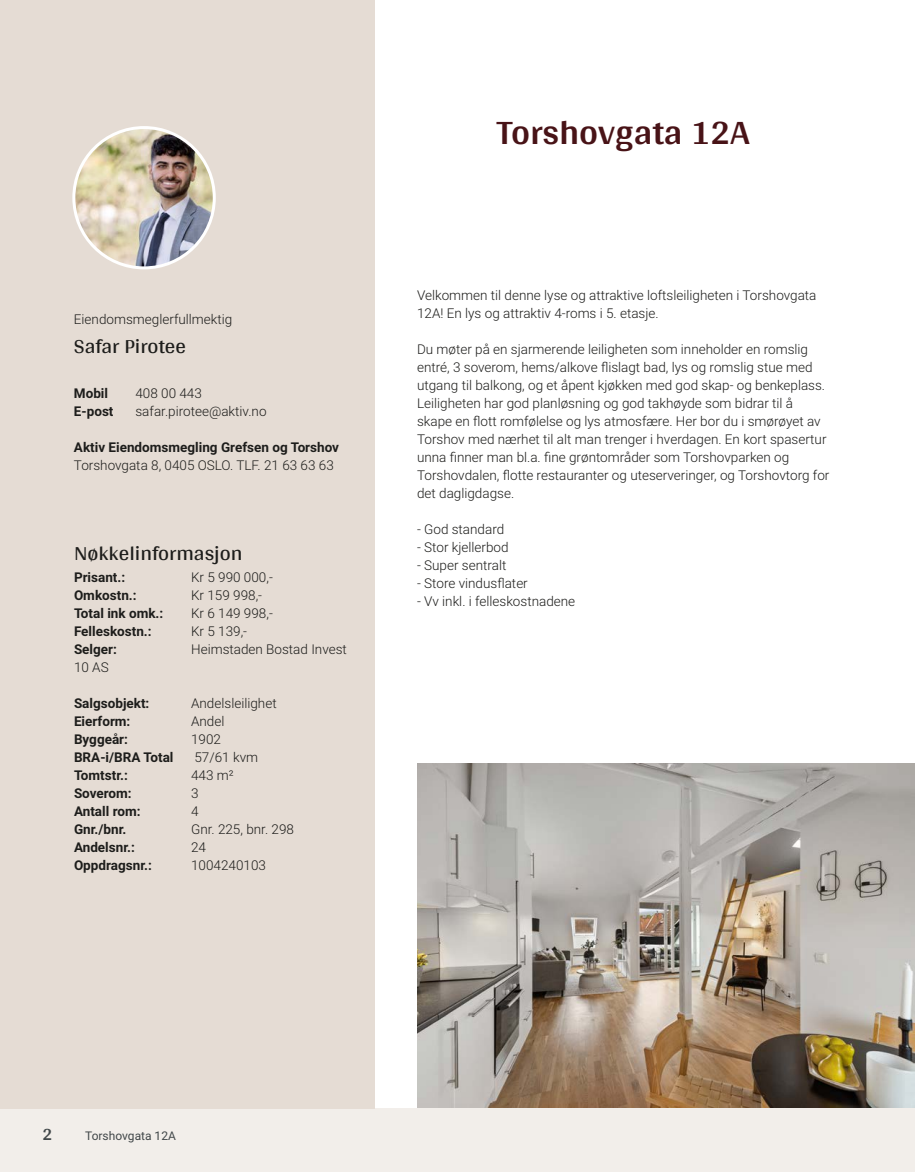
<style>
.page{position:relative;width:915px;height:1172px;background:#fff}
.page>*{position:absolute;margin:0;border:0;box-sizing:border-box;transform-origin:0 0}
.t1{font:700 36px "Arya";color:#481317}
.t2{font:21px "Arya";color:#1d1d1b}
.t3{font:700 18px "Arya";color:#414749}
.t4{font:300 13.5px/18px "Roboto Vitec";color:#1d1d1b}
.t5{font:700 13.5px "Roboto Vitec";color:#1d1d1b}
.t6{font:12px "Roboto Vitec";color:#414749}
</style>
<div class="page">
<div style="left:0;top:1108px;width:914px;height:64px;background:#f2eeea"></div>
<div style="left:0;top:0;width:374px;height:1108px;background:#e5dcd4"></div>
<img style="left:74px;top:128px;width:140px;height:140px;border-radius:70px">
<div style="left:72px;top:126px;width:144px;height:143px;border:3px solid #fff;border-radius:50%"></div>
<img style="left:417px;top:764px;width:497px;height:344px">
<p class="t4" style="left:74px;top:309px;width:160px">Eiendomsmeglerfullmektig</p>
<h2 class="t2" style="left:74px;top:333px;width:113px">Safar Pirotee</h2>
<p class="t5" style="left:74px;top:384px;width:36px">Mobil</p>
<p class="t4" style="left:135px;top:384px;width:68px">408 00 443</p>
<p class="t5" style="left:74px;top:402px;width:41px">E‑post</p>
<p class="t4" style="left:135px;top:402px;width:133px">safar.pirotee@aktiv.no</p>
<p class="t5" style="left:74px;top:438px;width:266px">Aktiv Eiendomsmegling Grefsen og Torshov</p>
<p class="t4" style="left:74px;top:456px;width:261px">Torshovgata 8, 0405 OSLO. TLF. 21 63 63 63</p>
<h2 class="t2" style="left:74px;top:541px;width:170px">Nøkkelinformasjon</h2>
<p class="t5" style="left:74px;top:568px;width:53px">Prisant.:</p>
<p class="t4" style="left:191px;top:568px;width:83px">Kr 5 990 000,‑</p>
<p class="t5" style="left:74px;top:586px;width:64px">Omkostn.:</p>
<p class="t4" style="left:191px;top:586px;width:72px">Kr 159 998,‑</p>
<p class="t5" style="left:74px;top:604px;width:91px">Total ink omk.:</p>
<p class="t4" style="left:191px;top:604px;width:83px">Kr 6 149 998,‑</p>
<p class="t5" style="left:74px;top:622px;width:79px">Felleskostn.:</p>
<p class="t4" style="left:191px;top:622px;width:57px">Kr 5 139,‑</p>
<p class="t5" style="left:74px;top:640px;width:44px">Selger:</p>
<p class="t4" style="left:191px;top:640px;width:157px">Heimstaden Bostad Invest</p>
<p class="t4" style="left:74px;top:658px;width:36px">10 AS</p>
<p class="t5" style="left:74px;top:694px;width:77px">Salgsobjekt:</p>
<p class="t4" style="left:191px;top:694px;width:87px">Andelsleilighet</p>
<p class="t5" style="left:74px;top:712px;width:58px">Eierform:</p>
<p class="t4" style="left:191px;top:712px;width:35px">Andel</p>
<p class="t5" style="left:74px;top:730px;width:55px">Byggeår:</p>
<p class="t4" style="left:191px;top:730px;width:31px">1902</p>
<p class="t5" style="left:74px;top:748px;width:101px">BRA‑i/BRA Total</p>
<p class="t4" style="left:194px;top:748px;width:65px">57/61 kvm</p>
<p class="t5" style="left:74px;top:766px;width:55px">Tomtstr.:</p>
<p class="t4" style="left:191px;top:766px;width:44px">443 m²</p>
<p class="t5" style="left:74px;top:784px;width:59px">Soverom:</p>
<p class="t4" style="left:191px;top:784px;width:9px">3</p>
<p class="t5" style="left:74px;top:802px;width:68px">Antall rom:</p>
<p class="t4" style="left:191px;top:802px;width:9px">4</p>
<p class="t5" style="left:74px;top:820px;width:54px">Gnr./bnr.</p>
<p class="t4" style="left:191px;top:820px;width:104px">Gnr. 225, bnr. 298</p>
<p class="t5" style="left:74px;top:838px;width:62px">Andelsnr.:</p>
<p class="t4" style="left:191px;top:838px;width:16px">24</p>
<p class="t5" style="left:74px;top:856px;width:79px">Oppdragsnr.:</p>
<p class="t4" style="left:191px;top:856px;width:76px">1004240103</p>
<h1 class="t1" style="left:497px;top:111px;width:254px">Torshovgata 12A</h1>
<p class="t4" style="left:417px;top:286px;width:401px">Velkommen til denne lyse og attraktive loftsleiligheten i Torshovgata<br>12A! En lys og attraktiv 4‑roms i 5. etasje.</p>
<p class="t4" style="left:417px;top:340px;width:414px">Du møter på en sjarmerende leiligheten som inneholder en romslig entré, 3 soverom, hems/alkove flislagt bad, lys og romslig stue med utgang til balkong, og et åpent kjøkken med god skap‑ og benkeplass.<br>Leiligheten har god planløsning og god takhøyde som bidrar til å skape en flott romfølelse og lys atmosfære. Her bor du i smørøyet av Torshov med nærhet til alt man trenger i hverdagen. En kort spasertur unna finner man bl.a. fine grøntområder som Torshovparken og Torshovdalen, flotte restauranter og uteserveringer, og Torshovtorg for det dagligdagse.</p>
<p class="t4" style="left:417px;top:520px;width:160px">‑ God standard<br>‑ Stor kjellerbod<br>‑ Super sentralt<br>‑ Store vindusflater<br>‑ Vv inkl. i felleskostnadene</p>
<h3 class="t3" style="left:43px;top:1123px;width:11px">2</h3>
<p class="t6" style="left:85px;top:1127px;width:92px">Torshovgata 12A</p>
</div>
